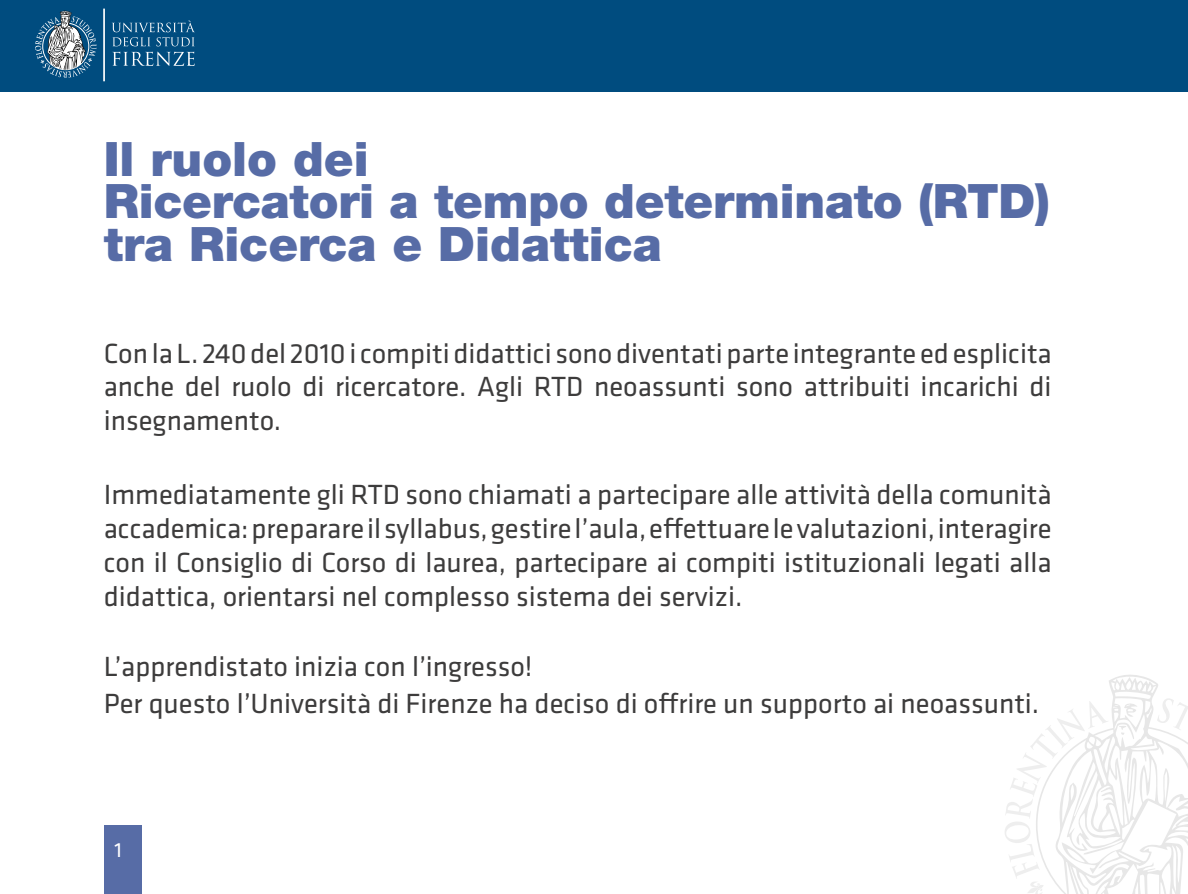
<style>
.page{position:relative;width:1188px;height:894px;background:#fff}
.page>*{position:absolute;margin:0;border:0;box-sizing:border-box;transform-origin:0 0}
.t1{font:900 47.5px/42.5px "Helvetica Neue LT Pro";letter-spacing:-.005em;color:#576ca6}
.t2{font:28.75px/33.8px "Klavika";color:#3d3c3c;text-align:justify}
.t3{font:21.25px "Klavika";color:#fff}
</style>
<div class="page">
<div style="left:0;top:0;width:1188px;height:92px;background:#004c7f"></div>
<hr style="left:103px;top:9px;width:2px;height:72px;background:#fff">
<svg style="left:112px;top:52px;width:83px;height:14px"></svg>
<svg style="left:112px;top:20px;width:83px;height:26px"></svg>
<svg style="left:35px;top:10px;width:61px;height:68px"></svg>
<div style="left:104px;top:825px;width:37px;height:69px;background:#576ca6"></div>
<svg style="left:1005px;top:675px;width:183px;height:219px"></svg>
<h1 class="t1" style="left:104px;top:137px;width:948px">Il ruolo dei<br>Ricercatori a tempo determinato (RTD) tra Ricerca e Didattica</h1>
<p class="t2" style="left:104px;top:337px;width:949px">Con la L. 240 del 2010 i compiti didattici sono diventati parte integrante ed esplicita anche del ruolo di ricercatore. Agli RTD neoassunti sono attribuiti incarichi di insegnamento.</p>
<p class="t2" style="left:104px;top:478px;width:949px">Immediatamente gli RTD sono chiamati a partecipare alle attività della comunità accademica: preparare il syllabus, gestire l’aula, effettuare le valutazioni, interagire con il Consiglio di Corso di laurea, partecipare ai compiti istituzionali legati alla didattica, orientarsi nel complesso sistema dei servizi.</p>
<p class="t2" style="left:104px;top:648px;width:937px;line-height:37px">L’apprendistato inizia con l’ingresso!<br>Per questo l’Università di Firenze ha deciso di offrire un supporto ai neoassunti.</p>
<p class="t3" style="left:114px;top:839px;width:9px">1</p>
</div>
